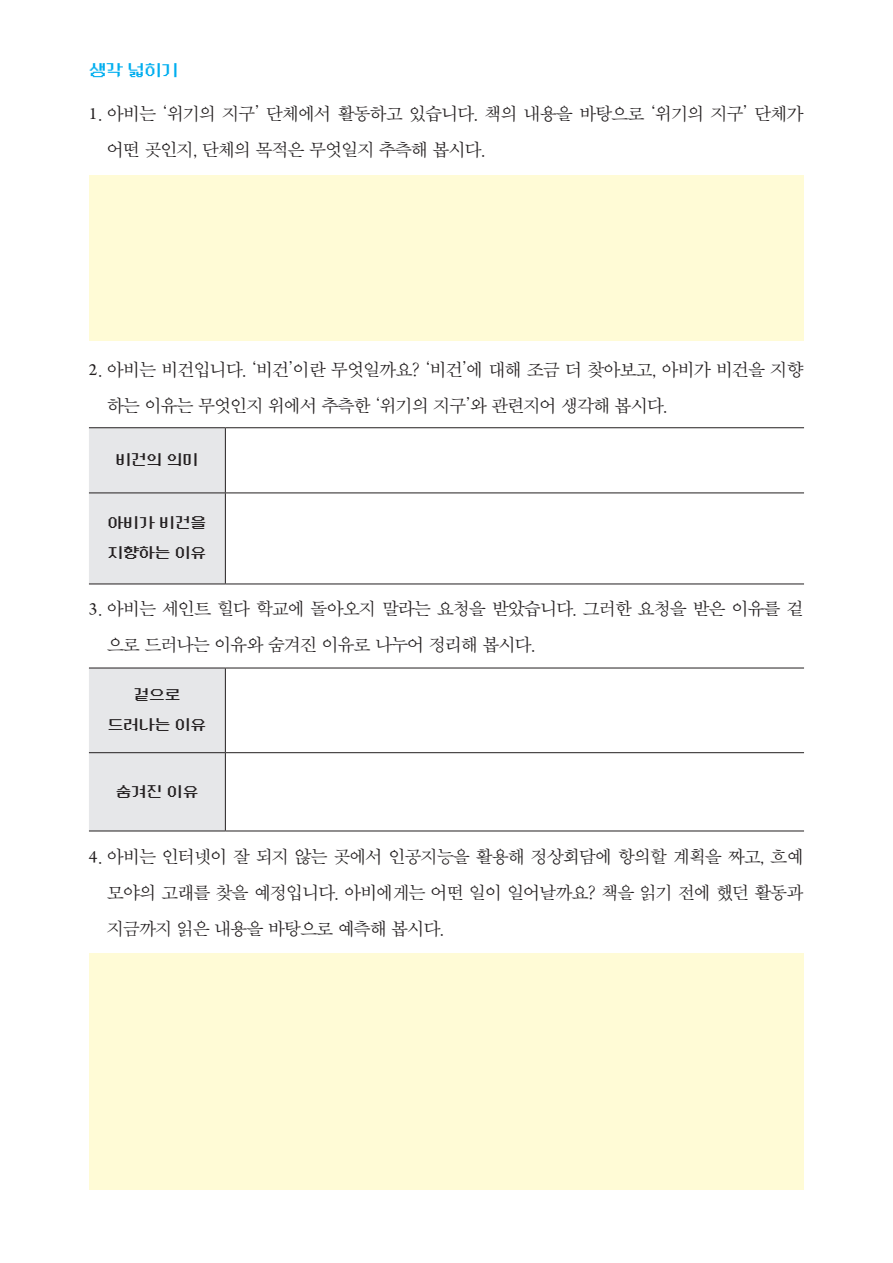
<style>
.page{position:relative;width:893px;height:1263px;background:#fff}
.page>*{position:absolute;margin:0;border:0;box-sizing:border-box;transform-origin:0 0}
.t1{font:18px/36px "SMSS Myung Jo 10 Std";letter-spacing:-.105em;color:#231f20}
.t2{font:17.25px "Neo Dunggeunmo Pro";color:#00aeef}
.t3{font:15.75px/30px "Neo Dunggeunmo Pro";letter-spacing:-.01em;color:#231f20}
.s1{font-family:"Arno Pro"}
</style>
<div class="page">
<div style="left:89px;top:175px;width:715px;height:165px;background:#fffbd6"></div>
<div style="left:89px;top:954px;width:715px;height:235px;background:#fffbd6"></div>
<div style="left:89px;top:428px;width:136px;height:156px;background:#e6e7e9"></div>
<hr style="left:89px;top:427px;width:136px;height:1px;background:#231f20">
<hr style="left:225px;top:427px;width:579px;height:1px;background:#231f20">
<hr style="left:89px;top:492px;width:136px;height:1px;background:#231f20">
<hr style="left:225px;top:492px;width:579px;height:1px;background:#231f20">
<hr style="left:89px;top:584px;width:136px;height:1px;background:#231f20">
<hr style="left:225px;top:584px;width:579px;height:1px;background:#231f20">
<hr style="left:225px;top:428px;width:1px;height:64px;background:#231f20">
<hr style="left:225px;top:493px;width:1px;height:91px;background:#231f20">
<div style="left:89px;top:669px;width:136px;height:162px;background:#e6e7e9"></div>
<hr style="left:89px;top:668px;width:136px;height:1px;background:#231f20">
<hr style="left:225px;top:668px;width:579px;height:1px;background:#231f20">
<hr style="left:89px;top:752px;width:136px;height:1px;background:#231f20">
<hr style="left:225px;top:752px;width:579px;height:1px;background:#231f20">
<hr style="left:89px;top:831px;width:136px;height:1px;background:#231f20">
<hr style="left:225px;top:831px;width:579px;height:1px;background:#231f20">
<hr style="left:225px;top:668px;width:1px;height:84px;background:#231f20">
<hr style="left:225px;top:753px;width:1px;height:78px;background:#231f20">
<p class="t2" style="left:89px;top:62px;width:91px">생각 넓히기</p>
<p class="t1" style="left:107px;top:96px;width:699px;text-indent:-18px"><span class="s1">1</span>. 아비는 ‘위기의 지구’ 단체에서 활동하고 있습니다. 책의 내용을 바탕으로 ‘위기의 지구’ 단체가 어떤 곳인지, 단체의 목적은 무엇일지 추측해 봅시다.</p>
<p class="t1" style="left:107px;top:352px;width:699px;text-indent:-18px"><span class="s1">2</span>. 아비는 비건입니다. ‘비건’이란 무엇일까요? ‘비건’에 대해 조금 더 찾아보고, 아비가 비건을 지향 하는 이유는 무엇인지 위에서 추측한 ‘위기의 지구’와 관련지어 생각해 봅시다.</p>
<p class="t3" style="left:116px;top:445px;width:84px">비건의 의미</p>
<p class="t3" style="left:108px;top:508px;width:100px">아비가 비건을 지향하는 이유</p>
<p class="t1" style="left:107px;top:591px;width:699px;text-indent:-18px"><span class="s1">3</span>. 아비는 세인트 힐다 학교에 돌아오지 말라는 요청을 받았습니다. 그러한 요청을 받은 이유를 겉 으로 드러나는 이유와 숨겨진 이유로 나누어 정리해 봅시다.</p>
<p class="t3" style="left:108px;top:680px;width:100px;text-align:center">겉으로 드러나는 이유</p>
<p class="t3" style="left:116px;top:777px;width:84px">숨겨진 이유</p>
<p class="t1" style="left:107px;top:839px;width:699px;text-align:justify;text-indent:-18px"><span class="s1">4</span>. 아비는 인터넷이 잘 되지 않는 곳에서 인공지능을 활용해 정상회담에 항의할 계획을 짜고, 흐예 모야의 고래를 찾을 예정입니다. 아비에게는 어떤 일이 일어날까요? 책을 읽기 전에 했던 활동과 지금까지 읽은 내용을 바탕으로 예측해 봅시다.</p>
</div>
